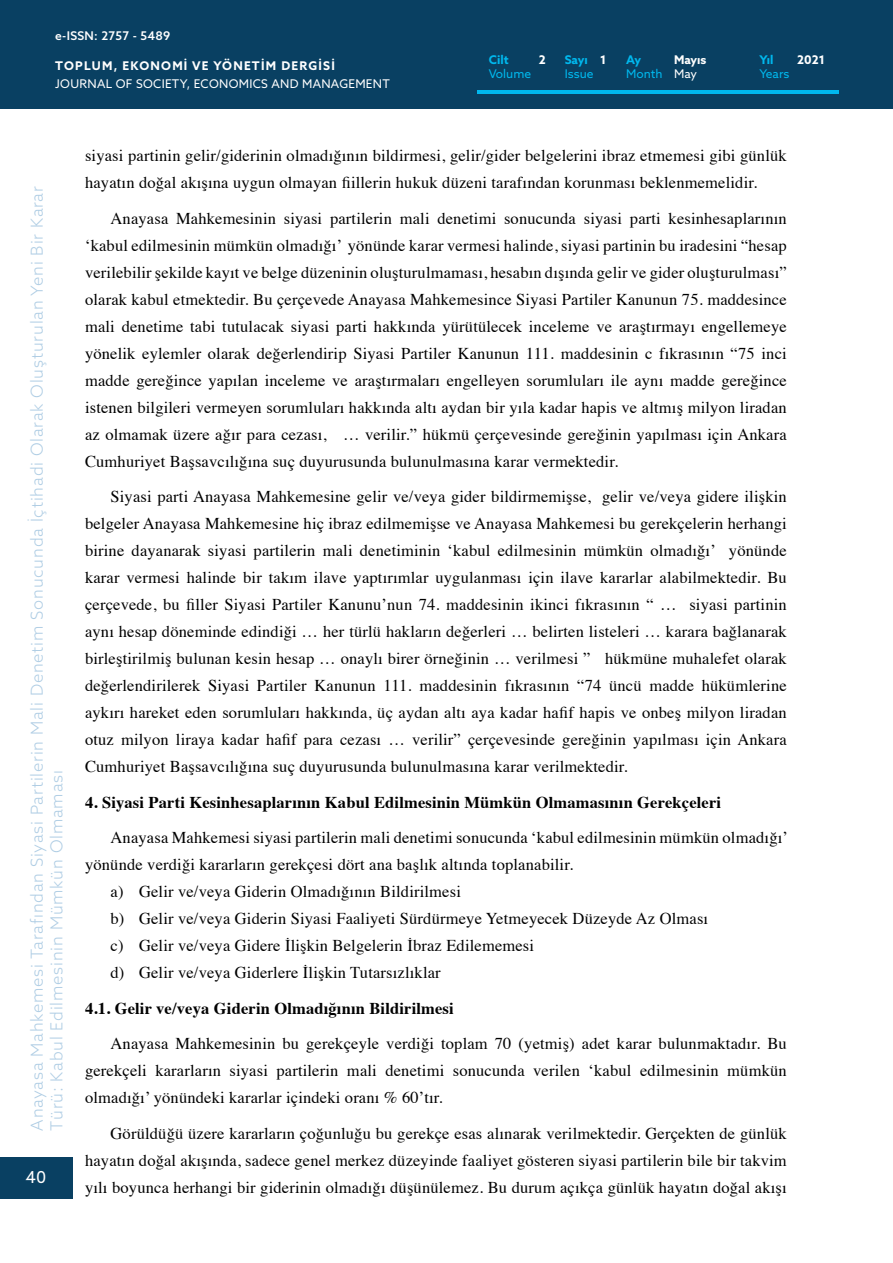
<style>
.page{position:relative;width:893px;height:1263px;background:#fff}
.page>*{position:absolute;margin:0;border:0;box-sizing:border-box;transform-origin:0 0}
.t1{font:16.5px/27px "Times";letter-spacing:.01em;color:#000;text-align:justify}
.t2{font:300 16.5px/19.8px "Azo Sans";letter-spacing:.05em;color:#afcde4}
.t3{font:700 16.5px "Times";letter-spacing:.01em;color:#000}
.t4{font:16.5px "Azo Sans";color:#fff}
.t5{font:12px "Azo Sans";letter-spacing:.025em;color:#fff}
.t6{font:700 12px "Azo Sans";letter-spacing:.1em;color:#fff}
.t7{font:12px "Azo Sans";color:#00b8ee}
.t8{font:500 12px "Azo Sans";letter-spacing:.025em;color:#fff}
.t9{font:700 12px "Azo Sans";color:#00b8ee}
</style>
<div class="page">
<div style="left:0;top:0;width:893px;height:108px;background:#094062"></div>
<hr style="left:478px;top:90px;width:361px;height:4px;background:#00b8ee">
<div style="left:0;top:1157px;width:72px;height:42px;background:#094062"></div>
<p class="t8" style="left:55px;top:28px;width:117px">e-ISSN: 2757 - 5489</p>
<p class="t6" style="left:55px;top:58px;width:281px">TOPLUM, EKONOMİ VE YÖNETİM DERGİSİ</p>
<p class="t5" style="left:55px;top:76px;width:336px">JOURNAL OF SOCIETY, ECONOMICS AND MANAGEMENT</p>
<p class="t9" style="left:489px;top:51px;width:21px">Cilt</p>
<p class="t7" style="left:489px;top:66px;width:44px">Volume</p>
<p class="t6" style="left:539px;top:51px;width:8px">2</p>
<p class="t6" style="left:600px;top:51px;width:8px">1</p>
<p class="t6" style="left:674px;top:51px;width:34px">Mayıs</p>
<p class="t5" style="left:674px;top:66px;width:24px">May</p>
<p class="t9" style="left:565px;top:51px;width:25px">Sayı</p>
<p class="t7" style="left:565px;top:66px;width:30px">Issue</p>
<p class="t9" style="left:626px;top:51px;width:17px">Ay</p>
<p class="t7" style="left:626px;top:66px;width:38px">Month</p>
<p class="t9" style="left:759px;top:51px;width:15px">Yıl</p>
<p class="t7" style="left:759px;top:66px;width:32px">Years</p>
<p class="t6" style="left:797px;top:51px;width:29px">2021</p>
<p class="t2" style="left:27px;top:1130px;width:946px;rotate:-90deg">Anayasa Mahkemesi Tarafından Siyasi Partilerin Mali Denetim Sonucunda İçtihadi Olarak Oluşturulan Yeni Bir Karar<br>Türü: Kabul Edilmesinin Mümkün Olmaması</p>
<p class="t4" style="left:26px;top:1167px;width:22px">40</p>
<p class="t1" style="left:85px;top:141px;width:703px">siyasi partinin gelir/giderinin olmadığının bildirmesi, gelir/gider belgelerini ibraz etmemesi gibi günlük hayatın doğal akışına uygun olmayan fiillerin hukuk düzeni tarafından korunması beklenmemelidir.</p>
<p class="t1" style="left:85px;top:203px;width:703px;text-indent:26px">Anayasa Mahkemesinin siyasi partilerin mali denetimi sonucunda siyasi parti kesinhesaplarının ‘kabul edilmesinin mümkün olmadığı’ yönünde karar vermesi halinde, siyasi partinin bu iradesini “hesap verilebilir şekilde kayıt ve belge düzeninin oluşturulmaması, hesabın dışında gelir ve gider oluşturulması” olarak kabul etmektedir. Bu çerçevede Anayasa Mahkemesince Siyasi Partiler Kanunun 75. maddesince mali denetime tabi tutulacak siyasi parti hakkında yürütülecek inceleme ve araştırmayı engellemeye yönelik eylemler olarak değerlendirip Siyasi Partiler Kanunun 111. maddesinin c fıkrasının “75 inci madde gereğince yapılan inceleme ve araştırmaları engelleyen sorumluları ile aynı madde gereğince istenen bilgileri vermeyen sorumluları hakkında altı aydan bir yıla kadar hapis ve altmış milyon liradan az olmamak üzere ağır para cezası, … verilir.” hükmü çerçevesinde gereğinin yapılması için Ankara Cumhuriyet Başsavcılığına suç duyurusunda bulunulmasına karar vermektedir.</p>
<p class="t1" style="left:85px;top:482px;width:703px;text-indent:26px">Siyasi parti Anayasa Mahkemesine gelir ve/veya gider bildirmemişse, gelir ve/veya gidere ilişkin belgeler Anayasa Mahkemesine hiç ibraz edilmemişse ve Anayasa Mahkemesi bu gerekçelerin herhangi birine dayanarak siyasi partilerin mali denetiminin ‘kabul edilmesinin mümkün olmadığı’ yönünde karar vermesi halinde bir takım ilave yaptırımlar uygulanması için ilave kararlar alabilmektedir. Bu çerçevede, bu filler Siyasi Partiler Kanunu’nun 74. maddesinin ikinci fıkrasının “ … siyasi partinin aynı hesap döneminde edindiği … her türlü hakların değerleri … belirten listeleri … karara bağlanarak birleştirilmiş bulunan kesin hesap … onaylı birer örneğinin … verilmesi ” hükmüne muhalefet olarak değerlendirilerek Siyasi Partiler Kanunun 111. maddesinin fıkrasının “74 üncü madde hükümlerine aykırı hareket eden sorumluları hakkında, üç aydan altı aya kadar hafif hapis ve onbeş milyon liradan otuz milyon liraya kadar hafif para cezası … verilir” çerçevesinde gereğinin yapılması için Ankara Cumhuriyet Başsavcılığına suç duyurusunda bulunulmasına karar verilmektedir.</p>
<p class="t3" style="left:85px;top:786px;width:638px">4. Siyasi Parti Kesinhesaplarının Kabul Edilmesinin Mümkün Olmamasının Gerekçeleri</p>
<p class="t1" style="left:111px;top:823px;width:679px">Anayasa Mahkemesi siyasi partilerin mali denetimi sonucunda ‘kabul edilmesinin mümkün olmadığı’</p>
<p class="t1" style="left:85px;top:850px;width:490px">yönünde verdiği kararların gerekçesi dört ana başlık altında toplanabilir.</p>
<p class="t1" style="left:111px;top:877px;width:352px">a) Gelir ve/veya Giderin Olmadığının Bildirilmesi</p>
<p class="t1" style="left:111px;top:904px;width:599px">b) Gelir ve/veya Giderin Siyasi Faaliyeti Sürdürmeye Yetmeyecek Düzeyde Az Olması</p>
<p class="t1" style="left:111px;top:931px;width:425px">c) Gelir ve/veya Gidere İlişkin Belgelerin İbraz Edilememesi</p>
<p class="t1" style="left:111px;top:958px;width:332px">d) Gelir ve/veya Giderlere İlişkin Tutarsızlıklar</p>
<p class="t3" style="left:85px;top:992px;width:370px">4.1. Gelir ve/veya Giderin Olmadığının Bildirilmesi</p>
<p class="t1" style="left:85px;top:1029px;width:703px;text-indent:26px">Anayasa Mahkemesinin bu gerekçeyle verdiği toplam 70 (yetmiş) adet karar bulunmaktadır. Bu gerekçeli kararların siyasi partilerin mali denetimi sonucunda verilen ‘kabul edilmesinin mümkün olmadığı’ yönündeki kararlar içindeki oranı % 60’tır.</p>
<p class="t1" style="left:85px;top:1118px;width:703px;text-indent:26px">Görüldüğü üzere kararların çoğunluğu bu gerekçe esas alınarak verilmektedir. Gerçekten de günlük hayatın doğal akışında, sadece genel merkez düzeyinde faaliyet gösteren siyasi partilerin bile bir takvim yılı boyunca herhangi bir giderinin olmadığı düşünülemez. Bu durum açıkça günlük hayatın doğal akışı</p>
</div>
